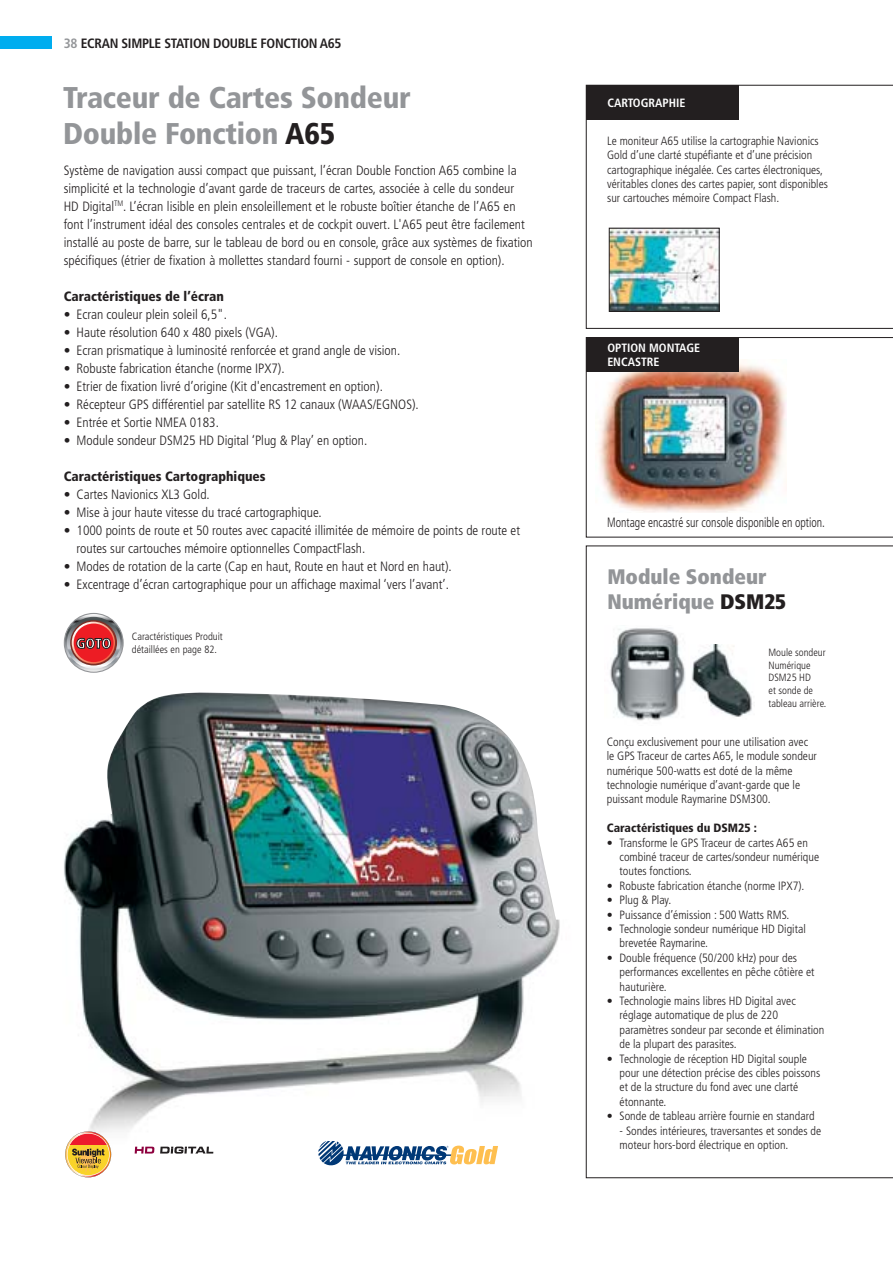
<style>
.page{position:relative;width:893px;height:1263px;background:#fff}
.page>*{position:absolute;margin:0;border:0;box-sizing:border-box;transform-origin:0 0}
.t1{font:900 condensed 30px/36px "Frutiger";letter-spacing:-.01em;color:#939598}
.t2{font:900 condensed 21px/25.2px "Frutiger";color:#939598}
.t3{font:300 condensed 13.5px/18px "Frutiger";color:#231f20}
.t4{font:900 condensed 13.5px "Frutiger";color:#231f20}
.t5{font:300 condensed 13.5px "Frutiger";color:#231f20;scale:.86 1}
.t6{font:700 condensed 13.5px "Frutiger";letter-spacing:-.02em;color:#231f20}
.t7{font:300 condensed 12px/14.4px "Frutiger";color:#231f20}
.t8{font:700 condensed 12px/14.4px "Frutiger";color:#fff}
.t9{font:900 condensed 12px "Frutiger";color:#231f20}
.t10{font:300 condensed 10.5px/12.6px "Frutiger";color:#231f20}
.s1{color:#939598}
.s2{color:#231f20}
</style>
<div class="page">
<div style="left:0;top:37px;width:51px;height:12px;background:#00adef"></div>
<svg style="left:586px;top:85px;width:307px;height:1093px"></svg>
<img style="left:596px;top:359px;width:191px;height:153px">
<img style="left:611px;top:230px;width:107px;height:80px">
<div style="left:609px;top:228px;width:111px;height:84px;border:1px solid #231f20"></div>
<img style="left:64px;top:692px;width:496px;height:486px">
<img style="left:605px;top:625px;width:87px;height:100px">
<img style="left:690px;top:645px;width:64px;height:75px">
<svg style="left:135px;top:1147px;width:19px;height:6px"></svg>
<svg style="left:160px;top:1146px;width:53px;height:7px"></svg>
<svg style="left:318px;top:1141px;width:180px;height:24px"></svg>
<svg style="left:65px;top:1131px;width:46px;height:46px"></svg>
<svg style="left:64px;top:613px;width:59px;height:59px"></svg>
<svg style="left:67px;top:617px;width:53px;height:52px;background:#be6b6c"></svg>
<div style="left:64px;top:613px;width:60px;height:60px;border:1px solid #939598;border-radius:50%"></div>
<div style="left:586px;top:85px;width:153px;height:34px;background:#231f20"></div>
<div style="left:586px;top:337px;width:153px;height:34px;background:#231f20"></div>
<p class="t6" style="left:64px;top:37px;width:279px"><span class="s1">38</span> ECRAN SIMPLE STATION DOUBLE FONCTION A65</p>
<h1 class="t1" style="left:63px;top:82px;width:349px">Traceur de Cartes Sondeur<br>Double Fonction <span class="s2">A65</span></h1>
<p class="t3" style="left:64px;top:162px;width:470px">Système de navigation aussi compact que puissant, l’écran Double Fonction A65 combine la simplicité et la technologie d’avant garde de traceurs de cartes, associée à celle du sondeur<br>HD Digital<sup>TM</sup>. L’écran lisible en plein ensoleillement et le robuste boîtier étanche de l’A65 en font l’instrument idéal des consoles centrales et de cockpit ouvert. L'A65 peut être facilement installé au poste de barre, sur le tableau de bord ou en console, grâce aux systèmes de fixation spécifiques (étrier de fixation à mollettes standard fourni - support de console en option).</p>
<p class="t4" style="left:64px;top:291px;width:162px">Caractéristiques de l’écran</p>
<p class="t3" style="left:64px;top:306px;width:165px">• Ecran couleur plein soleil 6,5".</p>
<p class="t3" style="left:64px;top:324px;width:216px">• Haute résolution 640 x 480 pixels (VGA).</p>
<p class="t3" style="left:64px;top:342px;width:338px">• Ecran prismatique à luminosité renforcée et grand angle de vision.</p>
<p class="t3" style="left:64px;top:360px;width:222px">• Robuste fabrication étanche (norme IPX7).</p>
<p class="t3" style="left:64px;top:378px;width:321px">• Etrier de fixation livré d’origine (Kit d'encastrement en option).</p>
<p class="t3" style="left:64px;top:396px;width:357px">• Récepteur GPS différentiel par satellite RS 12 canaux (WAAS/EGNOS).</p>
<p class="t3" style="left:64px;top:414px;width:157px">• Entrée et Sortie NMEA 0183.</p>
<p class="t3" style="left:64px;top:432px;width:305px">• Module sondeur DSM25 HD Digital ‘Plug &amp; Play’ en option.</p>
<p class="t4" style="left:64px;top:471px;width:203px">Caractéristiques Cartographiques</p>
<p class="t3" style="left:64px;top:486px;width:148px">• Cartes Navionics XL3 Gold.</p>
<p class="t3" style="left:64px;top:504px;width:259px">• Mise à jour haute vitesse du tracé cartographique.</p>
<p class="t3" style="left:77px;top:522px;width:445px;text-indent:-13px">• 1000 points de route et 50 routes avec capacité illimitée de mémoire de points de route et routes sur cartouches mémoire optionnelles CompactFlash.</p>
<p class="t3" style="left:64px;top:558px;width:389px">• Modes de rotation de la carte (Cap en haut, Route en haut et Nord en haut).</p>
<p class="t3" style="left:64px;top:576px;width:387px">• Excentrage d’écran cartographique pour un affichage maximal ‘vers l’avant’.</p>
<h2 class="t2" style="left:607px;top:565px;width:180px">Module Sondeur<br>Numérique <span class="s2">DSM25</span></h2>
<p class="t10" style="left:132px;top:631px;width:92px">Caractéristiques Produit détaillées en page 82.</p>
<p class="t8" style="left:607px;top:96px;width:80px">CARTOGRAPHIE</p>
<p class="t7" style="left:607px;top:134px;width:222px">Le moniteur A65 utilise la cartographie Navionics Gold d’une clarté stupéfiante et d’une précision cartographique inégalée. Ces cartes électroniques, véritables clones des cartes papier, sont disponibles sur cartouches mémoire Compact Flash.</p>
<p class="t8" style="left:607px;top:341px;width:94px">OPTION MONTAGE<br>ENCASTRE</p>
<p class="t5" style="left:607px;top:517px;width:255px">Montage encastré sur console disponible en option.</p>
<p class="t10" style="left:768px;top:647px;width:59px">Moule sondeur<br>Numérique<br>DSM25 HD<br>et sonde de tableau arrière.</p>
<p class="t7" style="left:607px;top:735px;width:212px">Conçu exclusivement pour une utilisation avec le GPS Traceur de cartes A65, le module sondeur numérique 500-watts est doté de la même technologie numérique d’avant-garde que le puissant module Raymarine DSM300.</p>
<p class="t9" style="left:607px;top:823px;width:152px">Caractéristiques du DSM25 :</p>
<p class="t7" style="left:620px;top:836px;width:201px;text-indent:-13px">• Transforme le GPS Traceur de cartes A65 en combiné traceur de cartes/sondeur numérique toutes fonctions.</p>
<p class="t7" style="left:607px;top:879px;width:199px">• Robuste fabrication étanche (norme IPX7).</p>
<p class="t7" style="left:607px;top:894px;width:66px">• Plug &amp; Play.</p>
<p class="t7" style="left:607px;top:908px;width:184px">• Puissance d’émission : 500 Watts RMS.</p>
<p class="t7" style="left:620px;top:922px;width:188px;text-indent:-13px">• Technologie sondeur numérique HD Digital brevetée Raymarine.</p>
<p class="t7" style="left:620px;top:951px;width:197px;text-indent:-13px">• Double fréquence (50/200 kHz) pour des performances excellentes en pêche côtière et hauturière.</p>
<p class="t7" style="left:620px;top:994px;width:206px;text-indent:-13px">• Technologie mains libres HD Digital avec réglage automatique de plus de 220 paramètres sondeur par seconde et élimination de la plupart des parasites.</p>
<p class="t7" style="left:620px;top:1052px;width:202px;text-indent:-13px">• Technologie de réception HD Digital souple pour une détection précise des cibles poissons et de la structure du fond avec une clarté étonnante.</p>
<p class="t7" style="left:607px;top:1110px;width:209px">• Sonde de tableau arrière fournie en standard</p>
<p class="t7" style="left:620px;top:1124px;width:203px">- Sondes intérieures, traversantes et sondes de moteur hors-bord électrique en option.</p>
</div>
